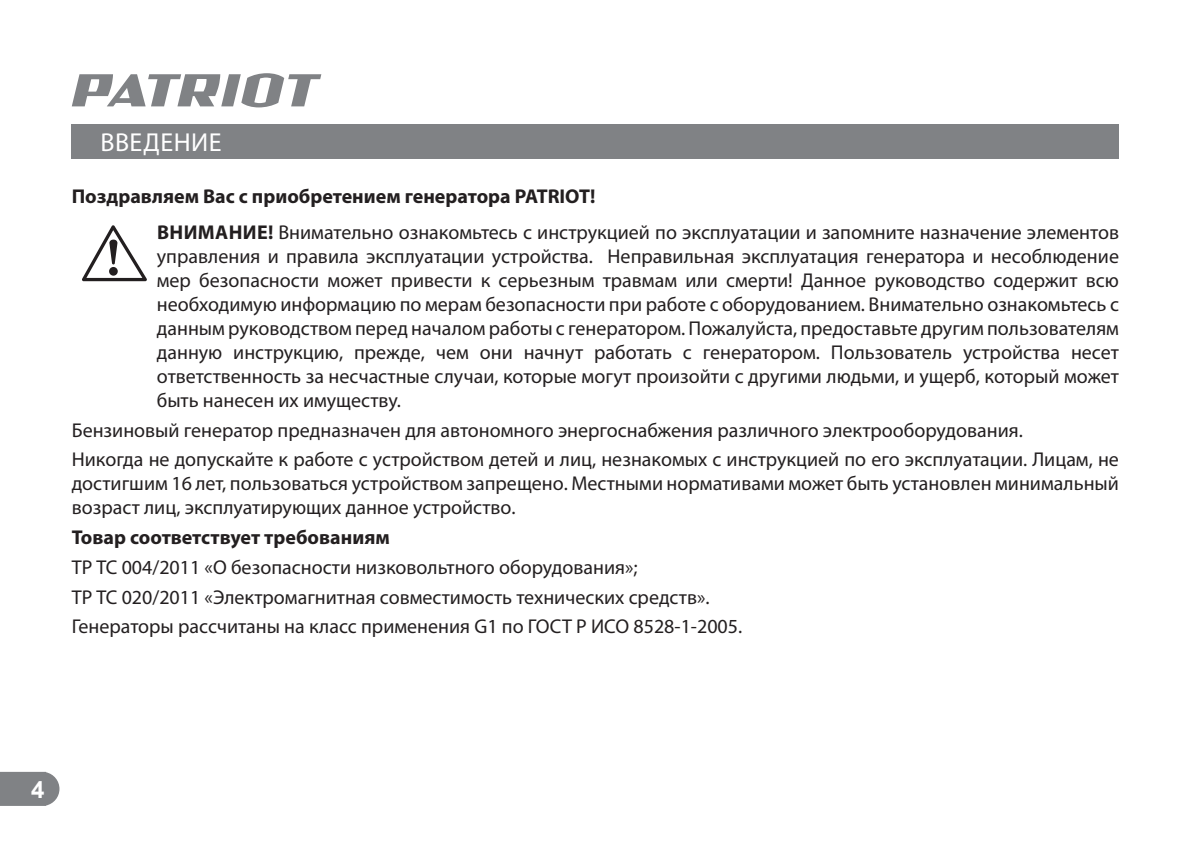
<style>
.page{position:relative;width:1191px;height:843px;background:#fff}
.page>*{position:absolute;margin:0;border:0;box-sizing:border-box;transform-origin:0 0}
.t1{font:26px "Myriad Pro";letter-spacing:.02em;color:#fff}
.t2{font:700 24px "Arial";color:#fff}
.t3{font:20px/24px "Myriad Pro";color:#231f20}
.t4{font:700 20px "Myriad Pro";color:#231f20}
.s1{font-weight:700}
</style>
<div class="page">
<svg style="left:0;top:771px;width:59px;height:34px;background:#898b8e"></svg>
<svg style="left:72px;top:73px;width:249px;height:34px"></svg>
<div style="left:72px;top:124px;width:1046px;height:34px;background:#808285"></div>
<svg style="left:82px;top:225px;width:65px;height:56px"></svg>
<h1 class="t1" style="left:100px;top:130px;width:123px">ВВЕДЕНИЕ</h1>
<p class="t3" style="left:157px;top:180px;width:963px;line-height:35.4px;text-indent:-85px"><span class="s1">Поздравляем Вас с приобретением генератора PATRIOT!<br>ВНИМАНИЕ!</span> Внимательно ознакомьтесь с инструкцией по эксплуатации и запомните назначение элементов</p>
<p class="t3" style="left:157px;top:245px;width:963px;text-align:justify">управления и правила эксплуатации устройства. Неправильная эксплуатация генератора и несоблюдение мер безопасности может привести к серьезным травмам или смерти! Данное руководство содержит всю необходимую информацию по мерам безопасности при работе с оборудованием. Внимательно ознакомьтесь с данным руководством перед началом работы с генератором. Пожалуйста, предоставьте другим пользователям данную инструкцию, прежде, чем они начнут работать с генератором. Пользователь устройства несет ответственность за несчастные случаи, которые могут произойти с другими людьми, и ущерб, который может быть нанесен их имуществу.</p>
<p class="t3" style="left:72px;top:415px;width:1048px;line-height:29.6px">Бензиновый генератор предназначен для автономного энергоснабжения различного электрооборудования.<br>Никогда не допускайте к работе с устройством детей и лиц, незнакомых с инструкцией по его эксплуатации. Лицам, не</p>
<p class="t3" style="left:72px;top:472px;width:1048px">достигшим 16 лет, пользоваться устройством запрещено. Местными нормативами может быть установлен минимальный возраст лиц, эксплуатирующих данное устройство.</p>
<p class="t4" style="left:72px;top:527px;width:319px">Товар соответствует требованиям</p>
<p class="t3" style="left:72px;top:552px;width:672px;line-height:29.6px">ТР ТС 004/2011 «О безопасности низковольтного оборудования»;<br>ТР ТС 020/2011 «Электромагнитная совместимость технических средств».<br>Генераторы рассчитаны на класс применения G1 по ГОСТ Р ИСО 8528-1-2005.</p>
<p class="t2" style="left:31px;top:774px;width:15px">4</p>
</div>
